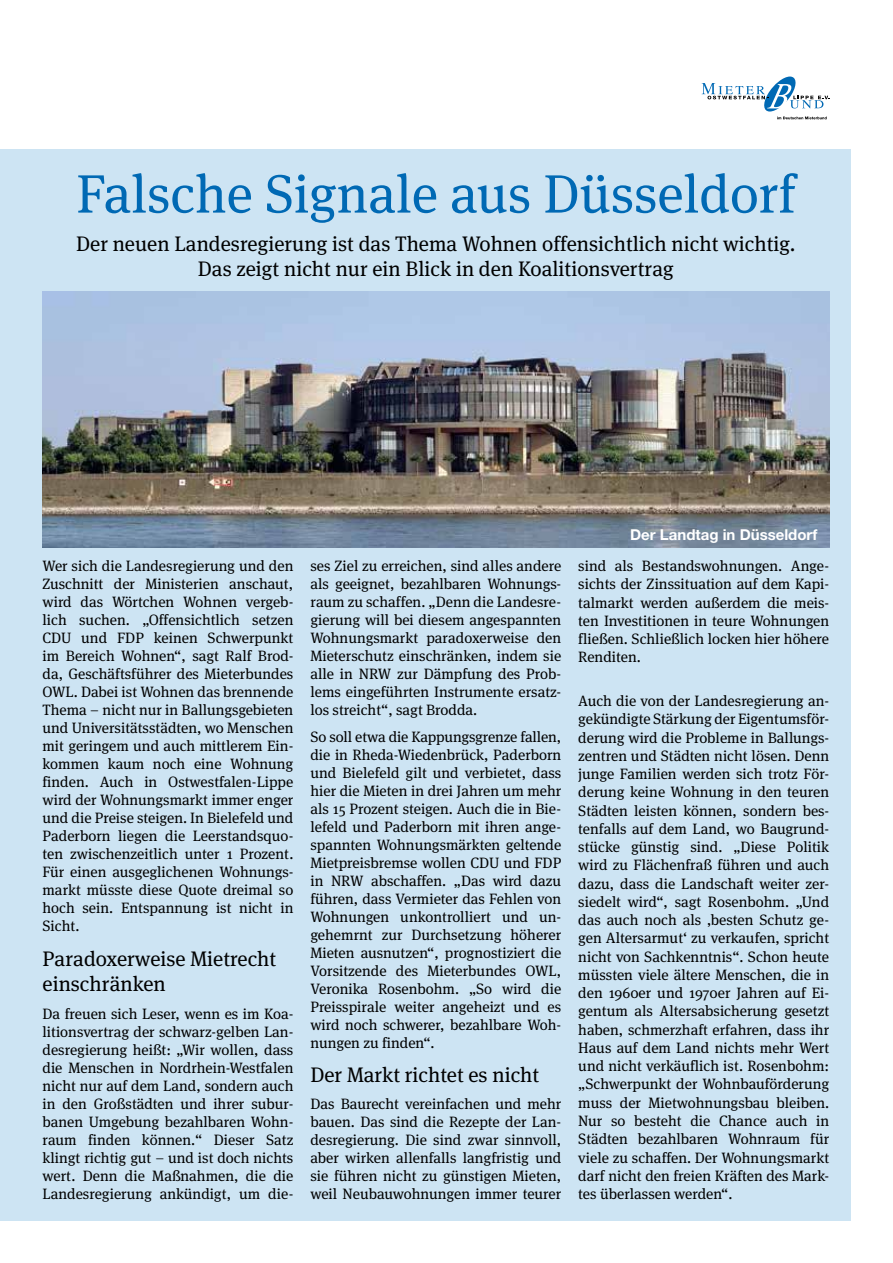
<style>
.page{position:relative;width:893px;height:1263px;background:#fff}
.page>*{position:absolute;margin:0;border:0;box-sizing:border-box;transform-origin:0 0}
.t1{font:54px "Meta Serif";color:#0069b4}
.t2{font:21px/25.2px "Meta Serif";color:#000}
.t3{font:15px/18px "Meta Serif";color:#000;text-align:justify}
.t4{font:700 15px "Helvetica Neue";color:#fff}
</style>
<div class="page">
<div style="left:0;top:149px;width:850px;height:1071px;background:#cde4f3"></div>
<svg style="left:702px;top:77px;width:127px;height:42px"></svg>
<img style="left:43px;top:291px;width:786px;height:257px">
<h1 class="t1" style="left:76px;top:163px;width:721px">Falsche Signale aus Düsseldorf</h1>
<h2 class="t2" style="left:76px;top:230px;width:721px;text-align:center">Der neuen Landesregierung ist das Thema Wohnen offensichtlich nicht wichtig.<br>Das zeigt nicht nur ein Blick in den Koalitionsvertrag</h2>
<p class="t3" style="left:43px;top:557px;width:252px">Wer sich die Landesregierung und den Zuschnitt der Ministerien anschaut, wird das Wörtchen Wohnen vergeb&shy;lich suchen. „Offensichtlich setzen CDU und FDP keinen Schwerpunkt im Bereich Wohnen“, sagt Ralf Brod&shy;da, Geschäftsführer des Mieterbundes OWL. Dabei ist Wohnen das brennende Thema – nicht nur in Ballungsgebieten und Universitätsstädten, wo Menschen mit geringem und auch mittlerem Ein&shy;kommen kaum noch eine Wohnung finden. Auch in Ostwestfalen-Lippe wird der Wohnungsmarkt immer enger und die Preise steigen. In Bielefeld und Paderborn liegen die Leerstandsquo&shy;ten zwischenzeitlich unter 1 Prozent.<br>Für einen ausgeglichenen Wohnungs&shy;markt müsste diese Quote dreimal so hoch sein. Entspannung ist nicht in Sicht.</p>
<h2 class="t2" style="left:43px;top:946px;width:235px">Paradoxerweise Mietrecht einschränken</h2>
<p class="t3" style="left:43px;top:1005px;width:252px">Da freuen sich Leser, wenn es im Koa&shy;litionsvertrag der schwarz-gelben Lan&shy;desregierung heißt: „Wir wollen, dass die Menschen in Nordrhein-Westfalen nicht nur auf dem Land, sondern auch in den Großstädten und ihrer subur&shy;banen Umgebung bezahlbaren Wohn&shy;raum finden können.“ Dieser Satz klingt richtig gut – und ist doch nichts wert. Denn die Maßnahmen, die die Landesregierung ankündigt, um die-</p>
<p class="t3" style="left:310px;top:557px;width:252px">ses Ziel zu erreichen, sind alles andere als geeignet, bezahlbaren Wohnungs&shy;raum zu schaffen. „Denn die Landesre&shy;gierung will bei diesem angespannten Wohnungsmarkt paradoxerweise den Mieterschutz einschränken, indem sie alle in NRW zur Dämpfung des Prob&shy;lems eingeführten Instrumente ersatz&shy;los streicht“, sagt Brodda.</p>
<p class="t3" style="left:310px;top:728px;width:252px">So soll etwa die Kappungsgrenze fallen, die in Rheda-Wiedenbrück, Paderborn und Bielefeld gilt und verbietet, dass hier die Mieten in drei Jahren um mehr als 15 Prozent steigen. Auch die in Bie&shy;lefeld und Paderborn mit ihren ange&shy;spannten Wohnungsmärkten geltende Mietpreisbremse wollen CDU und FDP in NRW abschaffen. „Das wird dazu führen, dass Vermieter das Fehlen von Wohnungen unkontrolliert und un&shy;gehemrnt zur Durchsetzung höherer Mieten ausnutzen“, prognostiziert die Vorsitzende des Mieterbundes OWL, Veronika Rosenbohm. „So wird die Preisspirale weiter angeheizt und es wird noch schwerer, bezahlbare Woh&shy;nungen zu finden“.</p>
<h2 class="t2" style="left:310px;top:1062px;width:230px">Der Markt richtet es nicht</h2>
<p class="t3" style="left:310px;top:1095px;width:252px">Das Baurecht vereinfachen und mehr bauen. Das sind die Rezepte der Lan&shy;desregierung. Die sind zwar sinnvoll, aber wirken allenfalls langfristig und sie führen nicht zu günstigen Mieten, weil Neubauwohnungen immer teurer</p>
<p class="t4" style="left:630px;top:525px;width:189px">Der Landtag in Düsseldorf</p>
<p class="t3" style="left:578px;top:556px;width:252px">sind als Bestandswohnungen. Ange&shy;sichts der Zinssituation auf dem Kapi&shy;talmarkt werden außerdem die meis&shy;ten Investitionen in teure Wohnungen fließen. Schließlich locken hier höhere Renditen.</p>
<p class="t3" style="left:578px;top:692px;width:252px">Auch die von der Landesregierung an&shy;gekündigte Stärkung der Eigentumsför&shy;derung wird die Probleme in Ballungs&shy;zentren und Städten nicht lösen. Denn junge Familien werden sich trotz För&shy;derung keine Wohnung in den teuren Städten leisten können, sondern bes&shy;tenfalls auf dem Land, wo Baugrund&shy;stücke günstig sind. „Diese Politik wird zu Flächenfraß führen und auch dazu, dass die Landschaft weiter zer&shy;siedelt wird“, sagt Rosenbohm. „Und das auch noch als ‚besten Schutz ge&shy;gen Altersarmut‘ zu verkaufen, spricht nicht von Sachkenntnis“. Schon heute müssten viele ältere Menschen, die in den 1960er und 1970er Jahren auf Ei&shy;gentum als Altersabsicherung gesetzt haben, schmerzhaft erfahren, dass ihr Haus auf dem Land nichts mehr Wert und nicht verkäuflich ist. Rosenbohm: „Schwerpunkt der Wohnbauförderung muss der Mietwohnungsbau bleiben.<br>Nur so besteht die Chance auch in Städten bezahlbaren Wohnraum für viele zu schaffen. Der Wohnungsmarkt darf nicht den freien Kräften des Mark&shy;tes überlassen werden“.</p>
</div>
